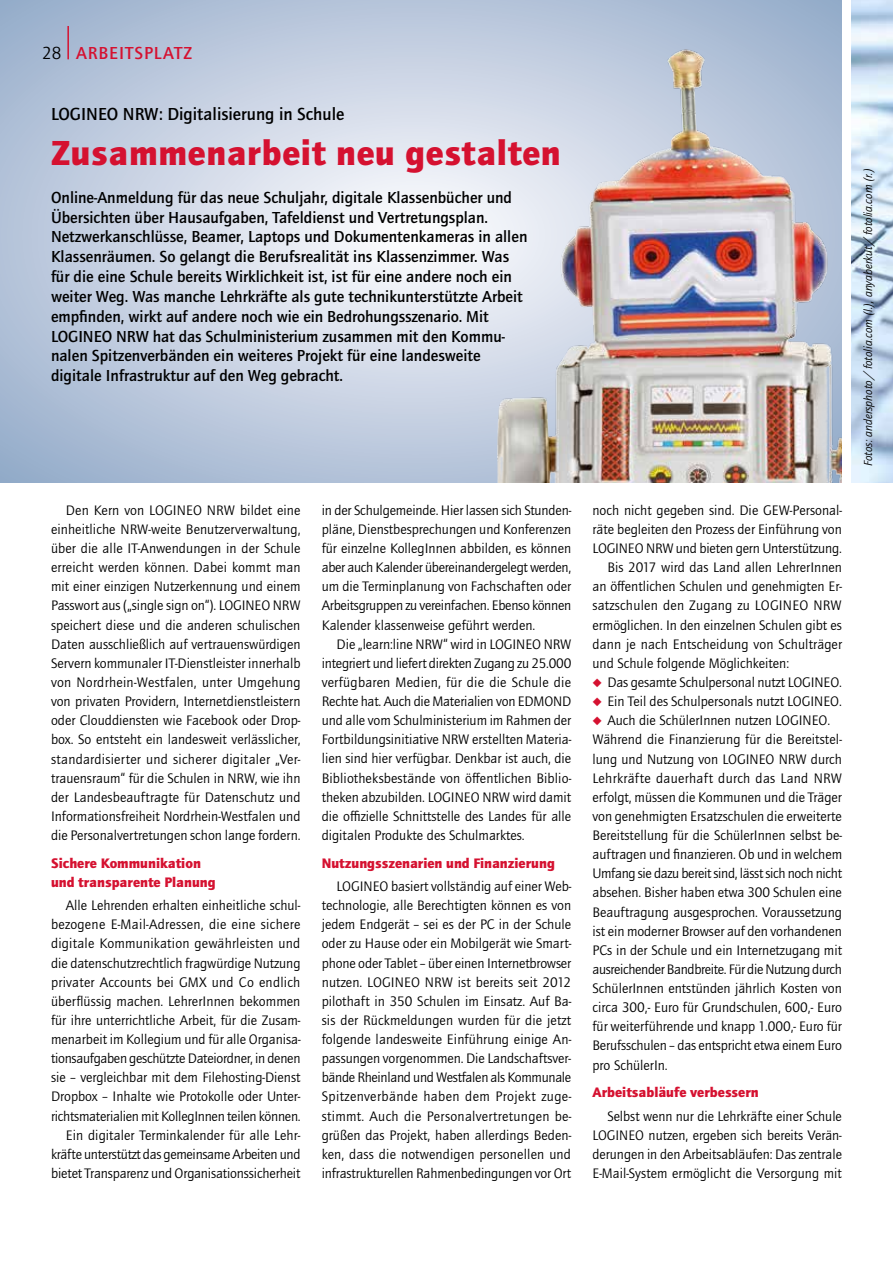
<style>
.page{position:relative;width:893px;height:1263px;background:#fff}
.page>*{position:absolute;margin:0;border:0;box-sizing:border-box;transform-origin:0 0}
.t1{font:900 36px "Quay Sans ITC Std";letter-spacing:.02em;color:#d51130}
.t2{font:500 18px "Quay Sans ITC Std";color:#000}
.t3{font:500 18px "Quay Sans ITC Std";letter-spacing:.05em;color:#d51130}
.t4{font:500 16.5px/19.8px "Quay Sans ITC Std";color:#000}
.t5{font:14.25px/19.2px "Quay Sans ITC Std";color:#000;text-align:justify}
.t6{font:900 14.25px/19.2px "Quay Sans ITC Std";color:#d51130}
.t7{font:italic 12px "Quay Sans ITC Std";color:#000}
.s1{font-weight:400;color:#000}
.s2{color:#d51130}
</style>
<div class="page">
<svg style="left:0;top:0;width:842px;height:483px;background:#c4cfe1"></svg>
<img style="left:403px;top:5px;width:439px;height:478px">
<hr style="left:67px;top:26px;width:2px;height:33px;background:#d51130">
<img style="left:852px;top:0;width:41px;height:483px">
<p class="t3" style="left:42px;top:43px;width:151px"><span class="s1">28</span> ARBEITSPLATZ</p>
<p class="t2" style="left:51px;top:104px;width:295px">LOGINEO NRW: Digitalisierung in Schule</p>
<h1 class="t1" style="left:51px;top:132px;width:511px">Zusammenarbeit neu gestalten</h1>
<p class="t4" style="left:51px;top:188px;width:478px">Online-Anmeldung für das neue Schuljahr, digitale Klassenbücher und Übersichten über Hausaufgaben, Tafeldienst und Vertretungsplan.<br>Netzwerkanschlüsse, Beamer, Laptops und Dokumentenkameras in allen Klassenräumen. So gelangt die Berufsrealität ins Klassenzimmer. Was für die eine Schule bereits Wirklichkeit ist, ist für eine andere noch ein weiter Weg. Was manche Lehrkräfte als gute technikunterstützte Arbeit empfinden, wirkt auf andere noch wie ein Bedrohungsszenario. Mit LOGINEO NRW hat das Schulministerium zusammen mit den Kommu&shy;nalen Spitzenverbänden ein weiteres Projekt für eine landesweite digitale Infrastruktur auf den Weg gebracht.</p>
<p class="t5" style="left:51px;top:501px;width:251px;text-indent:15px">Den Kern von LOGINEO NRW bildet eine einheitliche NRW-weite Benutzerverwaltung, über die alle IT-Anwendungen in der Schule erreicht werden können. Dabei kommt man mit einer einzigen Nutzerkennung und einem Passwort aus („single sign on“). LOGINEO NRW speichert diese und die anderen schulischen Daten ausschließlich auf vertrauenswürdigen Servern kommunaler IT-Dienstleister innerhalb von Nordrhein-Westfalen, unter Umgehung von privaten Providern, Internetdienstleistern oder Clouddiensten wie Facebook oder Drop&shy;box. So entsteht ein landesweit verlässlicher, standardisierter und sicherer digitaler „Ver&shy;trauensraum“ für die Schulen in NRW, wie ihn der Landesbeauftragte für Datenschutz und Informationsfreiheit Nordrhein-Westfalen und die Personalvertretungen schon lange fordern.</p>
<p class="t6" style="left:51px;top:853px;width:166px">Sichere Kommunikation und transparente Planung</p>
<p class="t5" style="left:51px;top:896px;width:251px;text-align:right">Alle Lehrenden erhalten einheitliche schul&shy;bezogene E-Mail-Adressen, die eine sichere digitale Kommunikation gewährleisten und die datenschutzrechtlich fragwürdige Nutzung privater Accounts bei GMX und Co endlich überflüssig machen. LehrerInnen bekommen für ihre unterrichtliche Arbeit, für die Zusam&shy;menarbeit im Kollegium und für alle Organisa&shy;tionsaufgaben geschützte Dateiordner, in denen sie – vergleichbar mit dem Filehosting-Dienst Dropbox – Inhalte wie Protokolle oder Unter&shy;richtsmaterialien mit KollegInnen teilen können.<br>Ein digitaler Terminkalender für alle Lehr&shy;kräfte unterstützt das gemeinsame Arbeiten und bietet Transparenz und Organisationssicherheit</p>
<p class="t5" style="left:322px;top:501px;width:251px">in der Schulgemeinde. Hier lassen sich Stunden&shy;pläne, Dienstbesprechungen und Konferenzen für einzelne KollegInnen abbilden, es können aber auch Kalender übereinandergelegt werden, um die Terminplanung von Fachschaften oder Arbeitsgruppen zu vereinfachen. Ebenso können Kalender klassenweise geführt werden.</p>
<p class="t5" style="left:322px;top:635px;width:251px;text-indent:15px">Die „learn:line NRW“ wird in LOGINEO NRW integriert und liefert direkten Zugang zu 25.000 verfügbaren Medien, für die die Schule die Rechte hat. Auch die Materialien von EDMOND und alle vom Schulministerium im Rahmen der Fortbildungsinitiative NRW erstellten Materia&shy;lien sind hier verfügbar. Denkbar ist auch, die Bibliotheksbestände von öffentlichen Biblio&shy;theken abzubilden. LOGINEO NRW wird damit die offizielle Schnittstelle des Landes für alle digitalen Produkte des Schulmarktes.</p>
<p class="t6" style="left:322px;top:853px;width:235px">Nutzungsszenarien und Finanzierung</p>
<p class="t5" style="left:322px;top:877px;width:251px;text-indent:15px">LOGINEO basiert vollständig auf einer Web&shy;technologie, alle Berechtigten können es von jedem Endgerät – sei es der PC in der Schule oder zu Hause oder ein Mobilgerät wie Smart&shy;phone oder Tablet – über einen Internetbrowser nutzen. LOGINEO NRW ist bereits seit 2012 pilothaft in 350 Schulen im Einsatz. Auf Ba&shy;sis der Rückmeldungen wurden für die jetzt folgende landesweite Einführung einige An&shy;passungen vorgenommen. Die Landschaftsver&shy;bände Rheinland und Westfalen als Kommunale Spitzenverbände haben dem Projekt zuge&shy;stimmt. Auch die Personalvertretungen be&shy;grüßen das Projekt, haben allerdings Beden&shy;ken, dass die notwendigen personellen und infrastrukturellen Rahmenbedingungen vor Ort</p>
<p class="t5" style="left:592px;top:501px;width:251px">noch nicht gegeben sind. Die GEW-Personal-</p>
<p class="t5" style="left:592px;top:520px;width:251px">räte begleiten den Prozess der Einführung von</p>
<p class="t5" style="left:592px;top:539px;width:251px">LOGINEO NRW und bieten gern Unterstützung.</p>
<p class="t5" style="left:607px;top:558px;width:236px">Bis 2017 wird das Land allen LehrerInnen</p>
<p class="t5" style="left:592px;top:577px;width:251px">an öffentlichen Schulen und genehmigten Er-</p>
<p class="t5" style="left:592px;top:596px;width:251px">satzschulen den Zugang zu LOGINEO NRW</p>
<p class="t5" style="left:592px;top:615px;width:251px">ermöglichen. In den einzelnen Schulen gibt es</p>
<p class="t5" style="left:592px;top:635px;width:251px">dann je nach Entscheidung von Schulträger</p>
<p class="t5" style="left:592px;top:654px;width:198px">und Schule folgende Möglichkeiten:</p>
<p class="t5" style="left:592px;top:673px;width:251px"><span class="s2">◆</span> Das gesamte Schulpersonal nutzt LOGINEO.</p>
<p class="t5" style="left:592px;top:692px;width:251px"><span class="s2">◆</span> Ein Teil des Schulpersonals nutzt LOGINEO.</p>
<p class="t5" style="left:592px;top:711px;width:251px;text-align:left"><span class="s2">◆</span> Auch die SchülerInnen nutzen LOGINEO.<br>Während die Finanzierung für die Bereitstel&shy;lung und Nutzung von LOGINEO NRW durch Lehrkräfte dauerhaft durch das Land NRW erfolgt, müssen die Kommunen und die Träger von genehmigten Ersatzschulen die erweiterte Bereitstellung für die SchülerInnen selbst be&shy;auftragen und finanzieren. Ob und in welchem Umfang sie dazu bereit sind, lässt sich noch nicht absehen. Bisher haben etwa 300 Schulen eine Beauftragung ausgesprochen. Voraussetzung ist ein moderner Browser auf den vorhandenen PCs in der Schule und ein Internetzugang mit ausreichender Bandbreite. Für die Nutzung durch SchülerInnen entstünden jährlich Kosten von circa 300,- Euro für Grundschulen, 600,- Euro für weiterführende und knapp 1.000,- Euro für Berufsschulen – das entspricht etwa einem Euro pro SchülerIn.</p>
<p class="t6" style="left:592px;top:1083px;width:168px">Arbeitsabläufe verbessern</p>
<p class="t5" style="left:592px;top:1106px;width:251px;text-indent:15px">Selbst wenn nur die Lehrkräfte einer Schule LOGINEO nutzen, ergeben sich bereits Verän&shy;derungen in den Arbeitsabläufen: Das zentrale E-Mail-System ermöglicht die Versorgung mit</p>
<p class="t7" style="left:862px;top:466px;width:300px;rotate:-90deg">Fotos: andersphoto/fotolia.com (l.), anyaberkut/fotolia.com (r.)</p>
</div>
